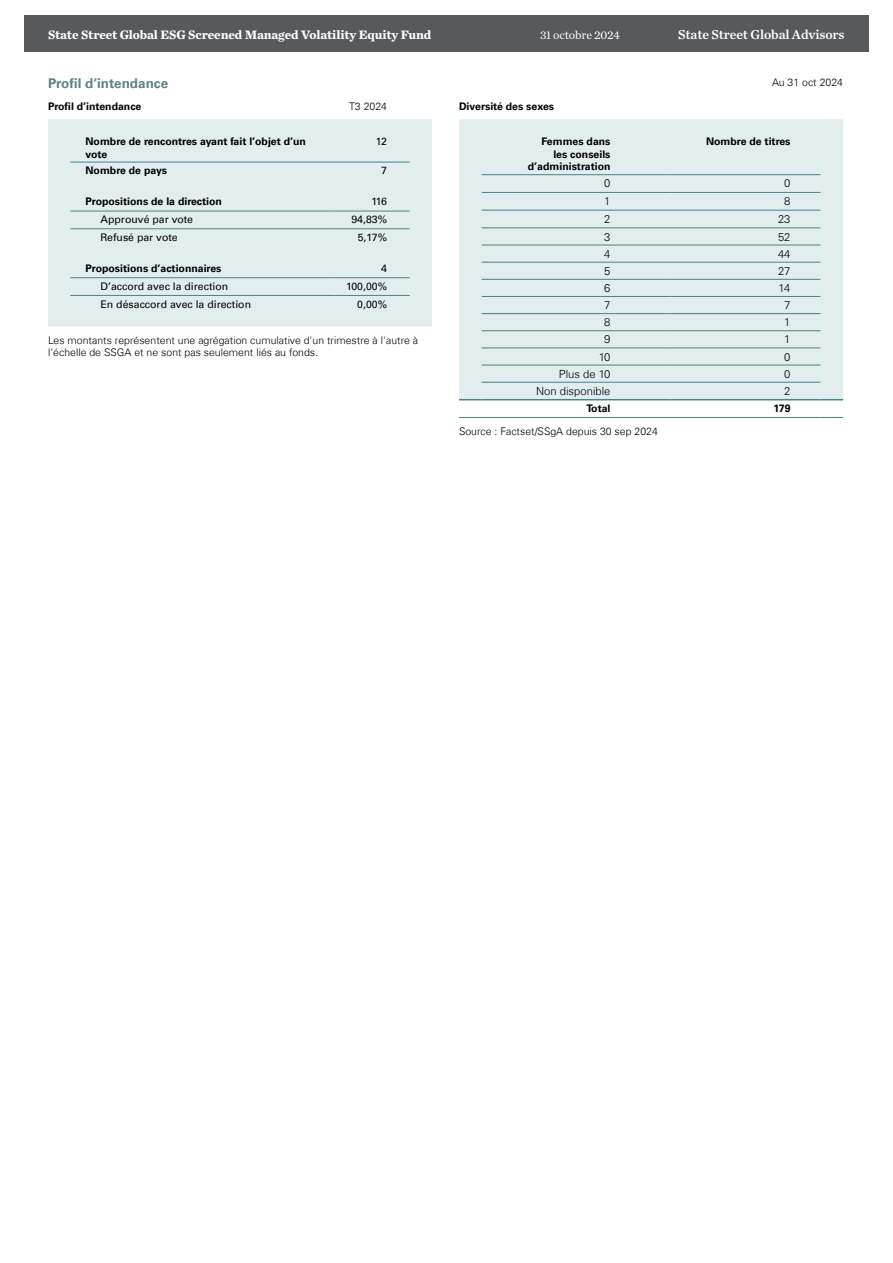
<style>
.page{position:relative;width:893px;height:1263px;background:#fff}
.page>*{position:absolute;margin:0;border:0;box-sizing:border-box;transform-origin:0 0}
.Factsheet_SSGA_Title_Back{font:13.5px "Chronicle Text G1 Semi";letter-spacing:-.01em;color:#fff}
.ESG_Caption{font:700 13.5px "Univers Com 65";color:#5f8289}
.Factsheet_Title_Back{font:700 12.75px "Chronicle Text G1";letter-spacing:-.01em;color:#fff}
.t1{font:12px "Chronicle Text G1";letter-spacing:-.01em;color:#fff}
.ESG_TD_Right{font:300 11.25px "Univers Com 45";color:#000}
.ESG_Text_7pt{font:300 10.5px/12.6px "Univers Com 45";color:#000}
.ESG_TH_Left{font:700 10.5px/12.6px "Univers Com 65";color:#000}
.ESG_TD_Left{font:10.5px "Univers Com 55 Roman";color:#000}
.ESG_TH_Right{font:700 10.5px/12.6px "Univers Com 65";color:#000;text-align:right}
.ESG_Sub_Caption{font:700 10.5px "Univers Com 65";color:#000}
.ESG_TD_Right-2{font:10.5px "Univers Com 55 Roman";letter-spacing:-.025em;color:#000}
.ESG_Caption_Date{font:300 10.5px "Univers Com 45";color:#000}
</style>
<div class="page">
<div style="left:24px;top:15px;width:844px;height:36px;background:#58595b"></div>
<div style="left:48px;top:119px;width:384px;height:208px;background:#e2eded"></div>
<hr style="left:70px;top:162px;width:264px;height:1px;background:#4c8384">
<hr style="left:334px;top:162px;width:76px;height:1px;background:#4c8384">
<hr style="left:70px;top:211px;width:264px;height:1px;background:#4c8384">
<hr style="left:334px;top:211px;width:76px;height:1px;background:#4c8384">
<hr style="left:70px;top:228px;width:264px;height:1px;background:#4c8384">
<hr style="left:334px;top:228px;width:76px;height:1px;background:#4c8384">
<hr style="left:70px;top:277px;width:264px;height:1px;background:#4c8384">
<hr style="left:70px;top:295px;width:264px;height:1px;background:#4c8384">
<hr style="left:334px;top:277px;width:76px;height:1px;background:#4c8384">
<hr style="left:334px;top:295px;width:76px;height:1px;background:#4c8384">
<div style="left:459px;top:119px;width:384px;height:280px;background:#e2eded"></div>
<hr style="left:482px;top:174px;width:188px;height:1px;background:#4c8384">
<hr style="left:670px;top:174px;width:150px;height:1px;background:#4c8384">
<hr style="left:482px;top:192px;width:188px;height:1px;background:#4c8384">
<hr style="left:482px;top:210px;width:188px;height:1px;background:#4c8384">
<hr style="left:670px;top:192px;width:150px;height:1px;background:#4c8384">
<hr style="left:670px;top:210px;width:150px;height:1px;background:#4c8384">
<hr style="left:482px;top:227px;width:188px;height:1px;background:#4c8384">
<hr style="left:670px;top:227px;width:150px;height:1px;background:#4c8384">
<hr style="left:482px;top:245px;width:188px;height:1px;background:#4c8384">
<hr style="left:670px;top:245px;width:150px;height:1px;background:#4c8384">
<hr style="left:482px;top:262px;width:188px;height:1px;background:#4c8384">
<hr style="left:670px;top:262px;width:150px;height:1px;background:#4c8384">
<hr style="left:482px;top:279px;width:188px;height:1px;background:#4c8384">
<hr style="left:670px;top:279px;width:150px;height:1px;background:#4c8384">
<hr style="left:482px;top:296px;width:188px;height:1px;background:#4c8384">
<hr style="left:670px;top:296px;width:150px;height:1px;background:#4c8384">
<hr style="left:482px;top:313px;width:188px;height:1px;background:#4c8384">
<hr style="left:670px;top:313px;width:150px;height:1px;background:#4c8384">
<hr style="left:482px;top:330px;width:188px;height:1px;background:#4c8384">
<hr style="left:670px;top:330px;width:150px;height:1px;background:#4c8384">
<hr style="left:482px;top:347px;width:188px;height:1px;background:#4c8384">
<hr style="left:670px;top:347px;width:150px;height:1px;background:#4c8384">
<hr style="left:482px;top:365px;width:188px;height:1px;background:#4c8384">
<hr style="left:670px;top:365px;width:150px;height:1px;background:#4c8384">
<hr style="left:482px;top:382px;width:188px;height:1px;background:#4c8384">
<hr style="left:670px;top:382px;width:150px;height:1px;background:#4c8384">
<svg style="left:459px;top:399px;width:23px;height:1px"></svg>
<hr style="left:482px;top:399px;width:188px;height:1px;background:#4c8384">
<hr style="left:670px;top:399px;width:150px;height:1px;background:#4c8384">
<svg style="left:820px;top:399px;width:23px;height:1px"></svg>
<svg style="left:459px;top:417px;width:23px;height:1px"></svg>
<hr style="left:482px;top:417px;width:188px;height:1px;background:#4c8384">
<hr style="left:670px;top:417px;width:150px;height:1px;background:#4c8384">
<svg style="left:820px;top:417px;width:23px;height:1px"></svg>
<p class="Factsheet_Title_Back" style="left:48px;top:24px;width:385px">State Street Global ESG Screened Managed Volatility Equity Fund</p>
<p class="t1" style="left:540px;top:26px;width:82px">31 octobre 2024</p>
<p class="Factsheet_SSGA_Title_Back" style="left:678px;top:24px;width:168px">State Street Global Advisors</p>
<p class="ESG_Caption" style="left:48px;top:75px;width:122px">Profil d’intendance</p>
<p class="ESG_Caption_Date" style="left:772px;top:76px;width:72px">Au 31 oct 2024</p>
<p class="ESG_Sub_Caption" style="left:48px;top:100px;width:95px">Profil d’intendance</p>
<p class="ESG_Caption_Date" style="left:349px;top:100px;width:39px">T3 2024</p>
<p class="ESG_TH_Left" style="left:86px;top:135px;width:222px">Nombre de rencontres ayant fait l’objet d’un vote</p>
<p class="ESG_TD_Right-2" style="left:376px;top:135px;width:13px">12</p>
<p class="ESG_TH_Left" style="left:86px;top:164px;width:83px">Nombre de pays</p>
<p class="ESG_TD_Right-2" style="left:381px;top:164px;width:7px">7</p>
<p class="ESG_TH_Left" style="left:86px;top:195px;width:138px">Propositions de la direction</p>
<p class="ESG_TD_Right-2" style="left:371px;top:195px;width:17px">116</p>
<p class="ESG_TD_Left" style="left:100px;top:213px;width:94px">Approuvé par vote</p>
<p class="ESG_TD_Right-2" style="left:351px;top:213px;width:37px">94,83%</p>
<p class="ESG_TD_Left" style="left:100px;top:231px;width:79px">Refusé par vote</p>
<p class="ESG_TD_Right-2" style="left:358px;top:231px;width:31px">5,17%</p>
<p class="ESG_TH_Left" style="left:86px;top:262px;width:137px">Propositions d’actionnaires</p>
<p class="ESG_TD_Right-2" style="left:381px;top:262px;width:7px">4</p>
<p class="ESG_TD_Left" style="left:100px;top:280px;width:129px">D’accord avec la direction</p>
<p class="ESG_TD_Right-2" style="left:346px;top:280px;width:42px">100,00%</p>
<p class="ESG_TD_Left" style="left:100px;top:297px;width:152px">En désaccord avec la direction</p>
<p class="ESG_TD_Right-2" style="left:357px;top:297px;width:31px">0,00%</p>
<p class="ESG_Text_7pt" style="left:48px;top:334px;width:372px">Les montants représentent une agrégation cumulative d'un trimestre à l'autre à l'échelle de SSGA et ne sont pas seulement liés au fonds.</p>
<p class="ESG_Sub_Caption" style="left:459px;top:100px;width:97px">Diversité des sexes</p>
<p class="ESG_TH_Right" style="left:528px;top:135px;width:84px">Femmes dans les conseils d’administration</p>
<p class="ESG_TH_Right" style="left:706px;top:135px;width:86px">Nombre de titres</p>
<p class="ESG_TD_Right" style="left:604px;top:177px;width:8px">0</p>
<p class="ESG_TD_Right" style="left:784px;top:177px;width:8px">0</p>
<p class="ESG_TD_Right" style="left:604px;top:194px;width:8px">1</p>
<p class="ESG_TD_Right" style="left:784px;top:194px;width:8px">8</p>
<p class="ESG_TD_Right" style="left:604px;top:212px;width:8px">2</p>
<p class="ESG_TD_Right" style="left:778px;top:212px;width:14px">23</p>
<p class="ESG_TD_Right" style="left:604px;top:230px;width:8px">3</p>
<p class="ESG_TD_Right" style="left:778px;top:230px;width:14px">52</p>
<p class="ESG_TD_Right" style="left:604px;top:247px;width:8px">4</p>
<p class="ESG_TD_Right" style="left:778px;top:247px;width:14px">44</p>
<p class="ESG_TD_Right" style="left:604px;top:264px;width:8px">5</p>
<p class="ESG_TD_Right" style="left:778px;top:264px;width:14px">27</p>
<p class="ESG_TD_Right" style="left:604px;top:281px;width:8px">6</p>
<p class="ESG_TD_Right" style="left:779px;top:281px;width:13px">14</p>
<p class="ESG_TD_Right" style="left:604px;top:298px;width:8px">7</p>
<p class="ESG_TD_Right" style="left:784px;top:298px;width:8px">7</p>
<p class="ESG_TD_Right" style="left:604px;top:315px;width:8px">8</p>
<p class="ESG_TD_Right" style="left:784px;top:315px;width:8px">1</p>
<p class="ESG_TD_Right" style="left:604px;top:333px;width:8px">9</p>
<p class="ESG_TD_Right" style="left:784px;top:333px;width:8px">1</p>
<p class="ESG_TD_Right" style="left:599px;top:350px;width:13px">10</p>
<p class="ESG_TD_Right" style="left:784px;top:350px;width:8px">0</p>
<p class="ESG_TD_Right" style="left:559px;top:367px;width:53px">Plus de 10</p>
<p class="ESG_TD_Right" style="left:784px;top:367px;width:8px">0</p>
<p class="ESG_TD_Right" style="left:536px;top:384px;width:76px">Non disponible</p>
<p class="ESG_TD_Right" style="left:784px;top:384px;width:8px">2</p>
<p class="ESG_TH_Right" style="left:586px;top:402px;width:26px">Total</p>
<p class="ESG_TH_Right" style="left:773px;top:402px;width:19px">179</p>
<p class="ESG_Text_7pt" style="left:459px;top:425px;width:200px">Source : Factset/SSgA depuis 30 sep 2024</p>
</div>
